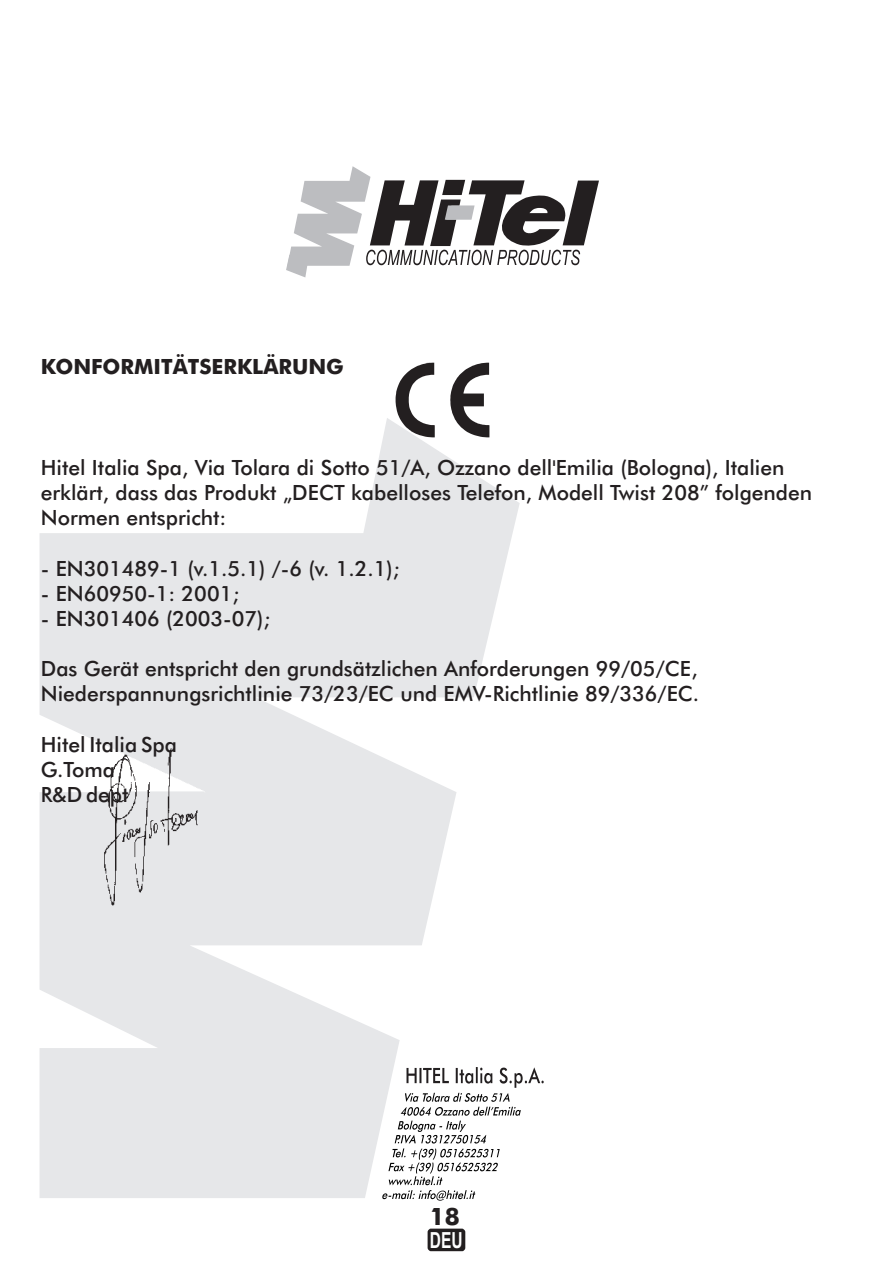
<style>
.page{position:relative;width:894px;height:1263px;background:#fff}
.page>*{position:absolute;margin:0;border:0;box-sizing:border-box;transform-origin:0 0}
.t1{font:700 24px "Futura Md BT";color:#231f20}
.t2{font:700 22.2px "Arial";color:#fff;scale:.7 1}
.t3{font:21px/25.2px "Futura Md BT";color:#231f20}
.t4{font:700 21px "Futura Md BT";color:#231f20}
</style>
<div class="page">
<svg style="left:40px;top:418px;width:480px;height:780px;fill:#e6e7e9"></svg>
<img style="left:94px;top:747px;width:109px;height:161px">
<svg style="left:382px;top:1067px;width:162px;height:134px"></svg>
<svg style="left:286px;top:166px;width:313px;height:111px"></svg>
<svg style="left:450px;top:363px;width:39px;height:74px"></svg>
<svg style="left:396px;top:363px;width:39px;height:74px"></svg>
<div style="left:428px;top:1229px;width:37px;height:22px;background:#231f20;border-radius:3px"></div>
<p class="t4" style="left:41px;top:358px;width:305px">KONFORMITÄTSERKLÄRUNG</p>
<p class="t3" style="left:41px;top:457px;width:773px">Hitel Italia Spa, Via Tolara di Sotto 51/A, Ozzano dell'Emilia (Bologna), Italien erklärt, dass das Produkt „DECT kabelloses Telefon, Modell Twist 208” folgenden<br>Normen entspricht:</p>
<p class="t3" style="left:41px;top:557px;width:360px">- EN301489-1 (v.1.5.1) /-6 (v. 1.2.1);</p>
<p class="t3" style="left:41px;top:583px;width:200px">- EN60950-1: 2001;</p>
<p class="t3" style="left:41px;top:608px;width:231px">- EN301406 (2003-07);</p>
<p class="t3" style="left:41px;top:658px;width:660px">Das Gerät entspricht den grundsätzlichen Anforderungen 99/05/CE,<br>Niederspannungsrichtlinie 73/23/EC und EMV-Richtlinie 89/336/EC.</p>
<p class="t3" style="left:41px;top:734px;width:138px">Hitel Italia Spa<br>G.Toma<br>R&amp;D dept</p>
<p class="t1" style="left:430px;top:1207px;width:31px">18</p>
<p class="t2" style="left:430px;top:1232px;width:49px">DEU</p>
</div>
